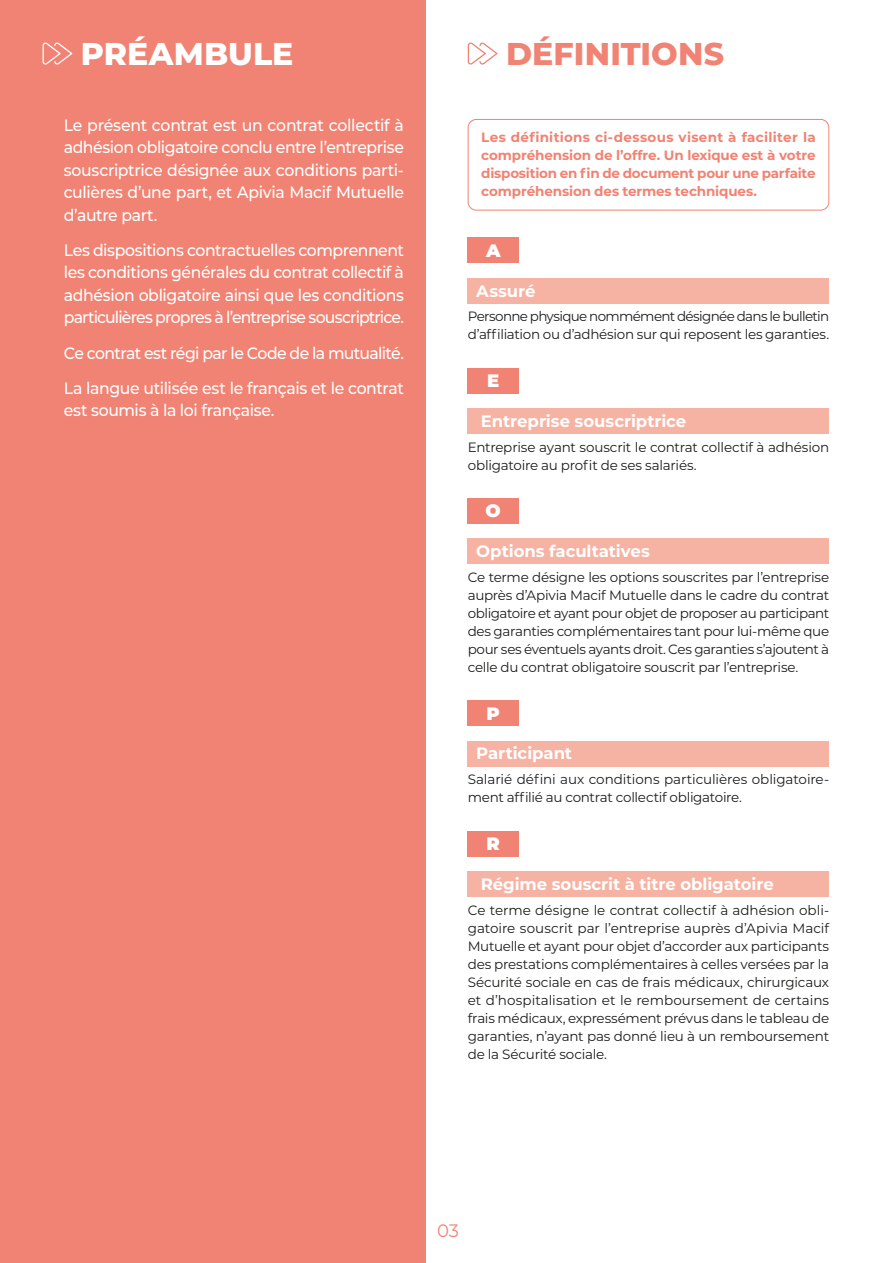
<style>
.page{position:relative;width:893px;height:1263px;background:#fff}
.page>*{position:absolute;margin:0;border:0;box-sizing:border-box;transform-origin:0 0}
.t1{font:800 31.5px "Montserrat";letter-spacing:.005em;color:#f08373}
.t2{font:800 31.5px "Montserrat";letter-spacing:.005em;color:#fff}
.t3{font:900 18px "Montserrat";color:#fff}
.t4{font:18px "Montserrat";color:#f08373}
.t5{font:500 16.5px/22.5px "Montserrat";letter-spacing:-.03em;color:#fff;text-align:justify;scale:.95 1}
.t6{font:700 16.5px "Montserrat";letter-spacing:-.005em;color:#fff}
.t7{font:13.5px/18px "Montserrat";letter-spacing:-.02em;color:#1d1d1b}
.t8{font:700 13.5px/18px "Montserrat";letter-spacing:-.01em;color:#f08373;text-align:justify}
</style>
<div class="page">
<div style="left:0;top:0;width:425px;height:1263px;background:#f08373"></div>
<svg style="left:468px;top:42px;width:29px;height:23px"></svg>
<svg style="left:43px;top:42px;width:29px;height:23px"></svg>
<div style="left:468px;top:238px;width:51px;height:25px;background:#f08373"></div>
<div style="left:468px;top:278px;width:361px;height:25px;background:#f6b3a3"></div>
<div style="left:468px;top:368px;width:51px;height:25px;background:#f08373"></div>
<div style="left:468px;top:408px;width:361px;height:26px;background:#f6b3a3"></div>
<div style="left:468px;top:498px;width:51px;height:26px;background:#f08373"></div>
<div style="left:468px;top:538px;width:361px;height:26px;background:#f6b3a3"></div>
<div style="left:468px;top:700px;width:51px;height:26px;background:#f08373"></div>
<div style="left:468px;top:741px;width:361px;height:25px;background:#f6b3a3"></div>
<div style="left:468px;top:831px;width:51px;height:25px;background:#f08373"></div>
<div style="left:468px;top:871px;width:361px;height:25px;background:#f6b3a3"></div>
<div style="left:468px;top:119px;width:361px;height:91px;border:1px solid #f08373;border-radius:8px"></div>
<h1 class="t2" style="left:81px;top:30px;width:214px">PRÉAMBULE</h1>
<p class="t5" style="left:64px;top:113px;width:360px">Le présent contrat est un contrat collectif à adhésion obligatoire conclu entre l’entreprise souscriptrice désignée aux conditions parti&shy;culières d’une part, et Apivia Macif Mutuelle d’autre part.</p>
<p class="t5" style="left:64px;top:238px;width:360px">Les dispositions contractuelles comprennent les conditions générales du contrat collectif à adhésion obligatoire ainsi que les conditions particulières propres à l’entreprise souscriptrice.</p>
<p class="t5" style="left:64px;top:334px;width:360px;line-height:35.2px">Ce contrat est régi par le Code de la mutualité.<br>La langue utilisée est le français et le contrat</p>
<p class="t5" style="left:64px;top:399px;width:223px">est soumis à la loi française.</p>
<h1 class="t1" style="left:506px;top:30px;width:220px">DÉFINITIONS</h1>
<p class="t8" style="left:481px;top:128px;width:336px">Les définitions ci-dessous visent à faciliter la compréhension de l’offre. Un lexique est à votre disposition en fin de document pour une parfaite compréhension des termes techniques.</p>
<h2 class="t3" style="left:486px;top:237px;width:16px">A</h2>
<p class="t6" style="left:476px;top:279px;width:61px">Assuré</p>
<p class="t7" style="left:468px;top:307px;width:363px">Personne physique nommément désignée dans le bulletin d’affiliation ou d’adhésion sur qui reposent les garanties.</p>
<h2 class="t3" style="left:487px;top:367px;width:14px">E</h2>
<p class="t6" style="left:481px;top:409px;width:207px">Entreprise souscriptrice</p>
<p class="t7" style="left:468px;top:437px;width:363px">Entreprise ayant souscrit le contrat collectif à adhésion obligatoire au profit de ses salariés.</p>
<h2 class="t3" style="left:486px;top:497px;width:17px">O</h2>
<p class="t6" style="left:476px;top:539px;width:175px">Options facultatives</p>
<p class="t7" style="left:468px;top:568px;width:363px;text-align:justify">Ce terme désigne les options souscrites par l’entreprise auprès d’Apivia Macif Mutuelle dans le cadre du contrat obligatoire et ayant pour objet de proposer au participant des garanties complémentaires tant pour lui-même que pour ses éventuels ayants droit. Ces garanties s’ajoutent à celle du contrat obligatoire souscrit par l’entreprise.</p>
<h2 class="t3" style="left:487px;top:700px;width:15px">P</h2>
<p class="t6" style="left:476px;top:741px;width:97px">Participant</p>
<p class="t7" style="left:468px;top:770px;width:363px">Salarié défini aux conditions particulières obligatoire&shy;ment affilié au contrat collectif obligatoire.</p>
<h2 class="t3" style="left:487px;top:830px;width:15px">R</h2>
<p class="t6" style="left:481px;top:872px;width:295px">Régime souscrit à titre obligatoire</p>
<p class="t7" style="left:468px;top:900px;width:363px;text-align:justify">Ce terme désigne le contrat collectif à adhésion obli&shy;gatoire souscrit par l’entreprise auprès d’Apivia Macif Mutuelle et ayant pour objet d’accorder aux participants des prestations complémentaires à celles versées par la Sécurité sociale en cas de frais médicaux, chirurgicaux et d’hospitalisation et le remboursement de certains frais médicaux, expressément prévus dans le tableau de garanties, n’ayant pas donné lieu à un remboursement de la Sécurité sociale.</p>
<h2 class="t4" style="left:437px;top:1218px;width:24px">03</h2>
</div>
